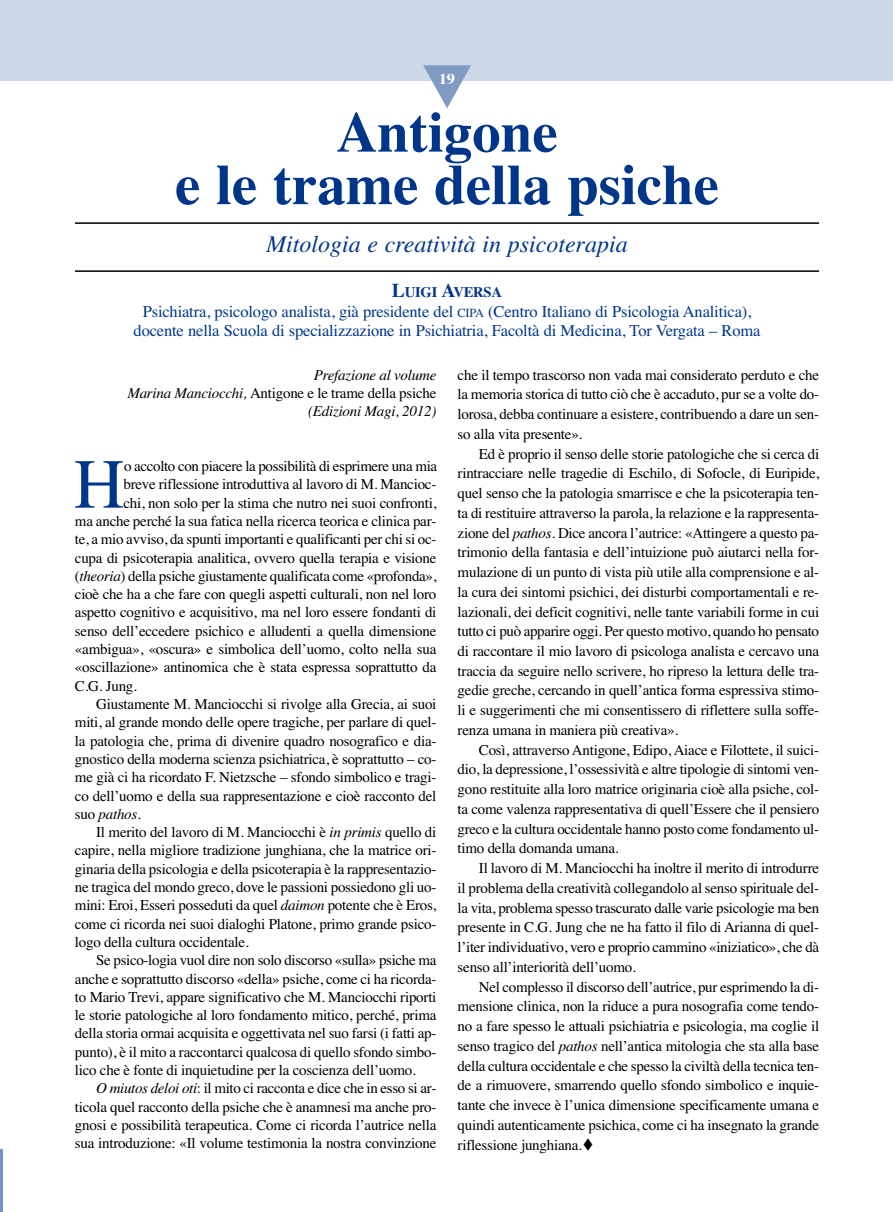
<style>
.page{position:relative;width:893px;height:1212px;background:#fff}
.page>*{position:absolute;margin:0;border:0;box-sizing:border-box;transform-origin:0 0}
.t1{font:70.2px "Times";color:#00368a}
.t2{font:700 57px/52.5px "Times";color:#00368a;text-align:center}
.t3{font:italic 24px "Times";color:#00368a}
.t4{font:16.5px/19.5px "Times";letter-spacing:-.01em;color:#00368a;text-align:center}
.t5{font:15px/19.8px "Times";letter-spacing:-.015em;color:#000;text-align:justify}
.t6{font:italic 15px/18.3px "Times";letter-spacing:-.015em;color:#000;text-align:right}
.t7{font:700 15px "Times";color:#fff;scale:1.1 1}
.t8{font:700 14.7px "Times";letter-spacing:-.015em;color:#00368a}
.s1{font-size:19.5px}
.s2{font-size:12.3px}
.s3{font-style:normal}
.s4{font-style:italic}
</style>
<div class="page">
<div style="left:1px;top:0;width:892px;height:81px;background:#ccd7e8"></div>
<svg style="left:423px;top:65px;width:48px;height:43px"></svg>
<hr style="left:75px;top:222px;width:744px;height:2px;background:#000">
<hr style="left:75px;top:270px;width:744px;height:2px;background:#000">
<hr style="left:0;top:1150px;width:3px;height:62px;background:#7391be">
<p class="t7" style="left:439px;top:74px;width:16px">19</p>
<h2 class="t2" style="left:175px;top:111px;width:545px">Antigone<br>e le trame della psiche</h2>
<h3 class="t3" style="left:266px;top:235px;width:363px">Mitologia e creatività in psicoterapia</h3>
<p class="t8" style="left:392px;top:287px;width:112px"><span class="s1">L</span>UIGI <span class="s1">A</span>VERSA</p>
<p class="t4" style="left:134px;top:303px;width:628px">Psichiatra, psicologo analista, già presidente del <span class="s2">CIPA</span> (Centro Italiano di Psicologia Analitica), docente nella Scuola di specializzazione in Psichiatria, Facoltà di Medicina, Tor Vergata – Roma</p>
<p class="t6" style="left:127px;top:367px;width:310px">Prefazione al volume<br>Marina Manciocchi, <span class="s3">Antigone e le trame della psiche </span>(Edizioni Magi, 2012)</p>
<h1 class="t1" style="left:74px;top:459px;width:52px">H</h1>
<p class="t5" style="left:124px;top:457px;width:314px">o accolto con piacere la possibilità di esprimere una mia</p>
<p class="t5" style="left:123px;top:476px;width:314px">breve riflessione introduttiva al lavoro di M. Mancioc-</p>
<p class="t5" style="left:123px;top:494px;width:314px">chi, non solo per la stima che nutro nei suoi confronti,</p>
<p class="t5" style="left:75px;top:512px;width:363px">ma anche perché la sua fatica nella ricerca teorica e clinica par-</p>
<p class="t5" style="left:75px;top:531px;width:363px">te, a mio avviso, da spunti importanti e qualificanti per chi si oc-</p>
<p class="t5" style="left:75px;top:549px;width:363px">cupa di psicoterapia analitica, ovvero quella terapia e visione</p>
<p class="t5" style="left:75px;top:567px;width:363px">(<span class="s4">theoria</span>) della psiche giustamente qualificata come «profonda»,</p>
<p class="t5" style="left:75px;top:586px;width:363px">cioè che ha a che fare con quegli aspetti culturali, non nel loro</p>
<p class="t5" style="left:75px;top:604px;width:363px">aspetto cognitivo e acquisitivo, ma nel loro essere fondanti di</p>
<p class="t5" style="left:75px;top:622px;width:363px">senso dell’eccedere psichico e alludenti a quella dimensione</p>
<p class="t5" style="left:75px;top:640px;width:363px">«ambigua», «oscura» e simbolica dell’uo mo, colto nella sua</p>
<p class="t5" style="left:75px;top:659px;width:363px">«oscillazione» antinomica che è stata espressa soprattutto da</p>
<p class="t5" style="left:75px;top:677px;width:64px">C.G. Jung.</p>
<p class="t5" style="left:96px;top:695px;width:342px">Giustamente M. Manciocchi si rivolge alla Grecia, ai suoi</p>
<p class="t5" style="left:75px;top:714px;width:363px">miti, al grande mondo delle opere tragiche, per parlare di quel-</p>
<p class="t5" style="left:75px;top:732px;width:363px">la patologia che, prima di divenire quadro nosografico e dia-</p>
<p class="t5" style="left:75px;top:750px;width:363px">gnostico della moderna scienza psichiatrica, è soprattutto – co-</p>
<p class="t5" style="left:75px;top:769px;width:363px">me già ci ha ricordato F. Nietzsche – sfondo simbolico e tragi-</p>
<p class="t5" style="left:75px;top:787px;width:363px">co dell’uomo e della sua rappresentazione e cioè racconto del</p>
<p class="t6" style="left:75px;top:806px;width:68px"><span class="s3">suo</span> pathos<span class="s3">.</span></p>
<p class="t5" style="left:96px;top:823px;width:342px">Il merito del lavoro di M. Manciocchi è <span class="s4">in primis</span> quello di</p>
<p class="t5" style="left:75px;top:842px;width:363px">capire, nella migliore tradizione junghiana, che la matrice ori-</p>
<p class="t5" style="left:75px;top:860px;width:363px">ginaria della psicologia e della psicoterapia è la rappresentazio-</p>
<p class="t5" style="left:75px;top:878px;width:363px">ne tragica del mondo greco, dove le passioni possiedono gli uo-</p>
<p class="t5" style="left:75px;top:897px;width:363px">mini: Eroi, Esseri posseduti da quel <span class="s4">daimon</span> potente che è Eros,</p>
<p class="t5" style="left:75px;top:915px;width:363px">come ci ricorda nei suoi dialoghi Pla tone, primo grande psico-</p>
<p class="t5" style="left:75px;top:933px;width:175px">logo della cultura occidentale.</p>
<p class="t5" style="left:96px;top:952px;width:342px">Se psico-logia vuol dire non solo discorso «sulla» psiche ma</p>
<p class="t5" style="left:75px;top:970px;width:363px">anche e soprattutto discorso «della» psiche, come ci ha ricorda-</p>
<p class="t5" style="left:75px;top:988px;width:363px">to Mario Trevi, appare significativo che M. Man cioc chi riporti</p>
<p class="t5" style="left:75px;top:1006px;width:363px">le storie patologiche al loro fondamento mitico, perché, prima</p>
<p class="t5" style="left:75px;top:1025px;width:363px">della storia ormai acquisita e oggettivata nel suo farsi (i fatti ap-</p>
<p class="t5" style="left:75px;top:1043px;width:363px">punto), è il mito a raccontarci qualcosa di quello sfondo simbo-</p>
<p class="t5" style="left:75px;top:1061px;width:342px">lico che è fonte di inquietudine per la coscienza dell’uomo.</p>
<p class="t5" style="left:96px;top:1080px;width:342px"><span class="s4">O miutos deloi oti</span>: il mito ci racconta e dice che in esso si ar-</p>
<p class="t5" style="left:75px;top:1098px;width:363px">ticola quel racconto della psiche che è anamnesi ma anche pro-</p>
<p class="t5" style="left:75px;top:1116px;width:363px">gnosi e possibilità terapeutica. Come ci ricorda l’autrice nella</p>
<p class="t5" style="left:75px;top:1135px;width:363px">sua introduzione: «Il volume testimonia la nostra convinzione</p>
<p class="t5" style="left:458px;top:366px;width:363px">che il tempo trascorso non vada mai considerato perduto e che la memoria storica di tutto ciò che è accaduto, pur se a volte do&shy;lorosa, debba continuare a esistere, contribuendo a dare un sen&shy;so alla vita presente».</p>
<p class="t5" style="left:458px;top:445px;width:363px;text-indent:21px">Ed è proprio il senso delle storie patologiche che si cerca di rintracciare nelle tragedie di Eschilo, di Sofocle, di Euripide, quel senso che la patologia smarrisce e che la psicoterapia ten&shy;ta di restituire attraverso la parola, la relazione e la rappresenta&shy;zione del <span class="s4">pathos</span>. Dice ancora l’autrice: «Attingere a questo pa&shy;trimonio della fantasia e dell’intuizione può aiutarci nella for&shy;mulazione di un punto di vista più utile alla comprensione e al&shy;la cura dei sintomi psichici, dei disturbi comportamentali e re&shy;lazionali, dei deficit cognitivi, nelle tante variabili forme in cui tutto ci può apparire oggi. Per questo motivo, quando ho pensato di raccontare il mio lavoro di psicologa analista e cercavo una traccia da seguire nello scrivere, ho ripreso la lettura delle tra&shy;gedie greche, cercando in quell’antica forma espressiva stimo&shy;li e suggerimenti che mi consentissero di riflettere sulla soffe&shy;renza umana in maniera più creativa».</p>
<p class="t5" style="left:458px;top:741px;width:363px;text-indent:21px">Così, attraverso Antigone, Edipo, Aiace e Filottete, il suici&shy;dio, la depressione, l’ossessività e altre tipologie di sintomi ven&shy;gono restituite alla loro matrice originaria cioè alla psiche, col&shy;ta come valenza rappresentativa di quell’Essere che il pensiero greco e la cultura occidentale hanno posto come fondamento ul&shy;timo della domanda umana.</p>
<p class="t5" style="left:458px;top:860px;width:363px;text-indent:21px">Il lavoro di M. Manciocchi ha inoltre il merito di introdurre il problema della creatività collegandolo al senso spirituale del&shy;la vita, problema spesso trascurato dalle varie psi cologie ma ben presente in C.G. Jung che ne ha fatto il fi lo di Arianna di quel&shy;l’iter individuativo, vero e proprio cam mino «iniziatico», che dà senso all’interiorità dell’uomo.</p>
<p class="t5" style="left:458px;top:978px;width:363px;text-indent:21px">Nel complesso il discorso dell’autrice, pur esprimendo la di&shy;mensione clinica, non la riduce a pura nosografia come tendo&shy;no a fare spesso le attuali psichiatria e psicologia, ma coglie il senso tragico del <span class="s4">pathos</span> nell’antica mitologia che sta alla base della cultura occidentale e che spesso la civiltà della tecnica ten&shy;de a rimuovere, smarrendo quello sfondo simbolico e inquie&shy;tante che invece è l’unica dimensione spe cificamente umana e quindi autenticamente psichica, come ci ha insegnato la grande riflessione junghiana.▼</p>
</div>
